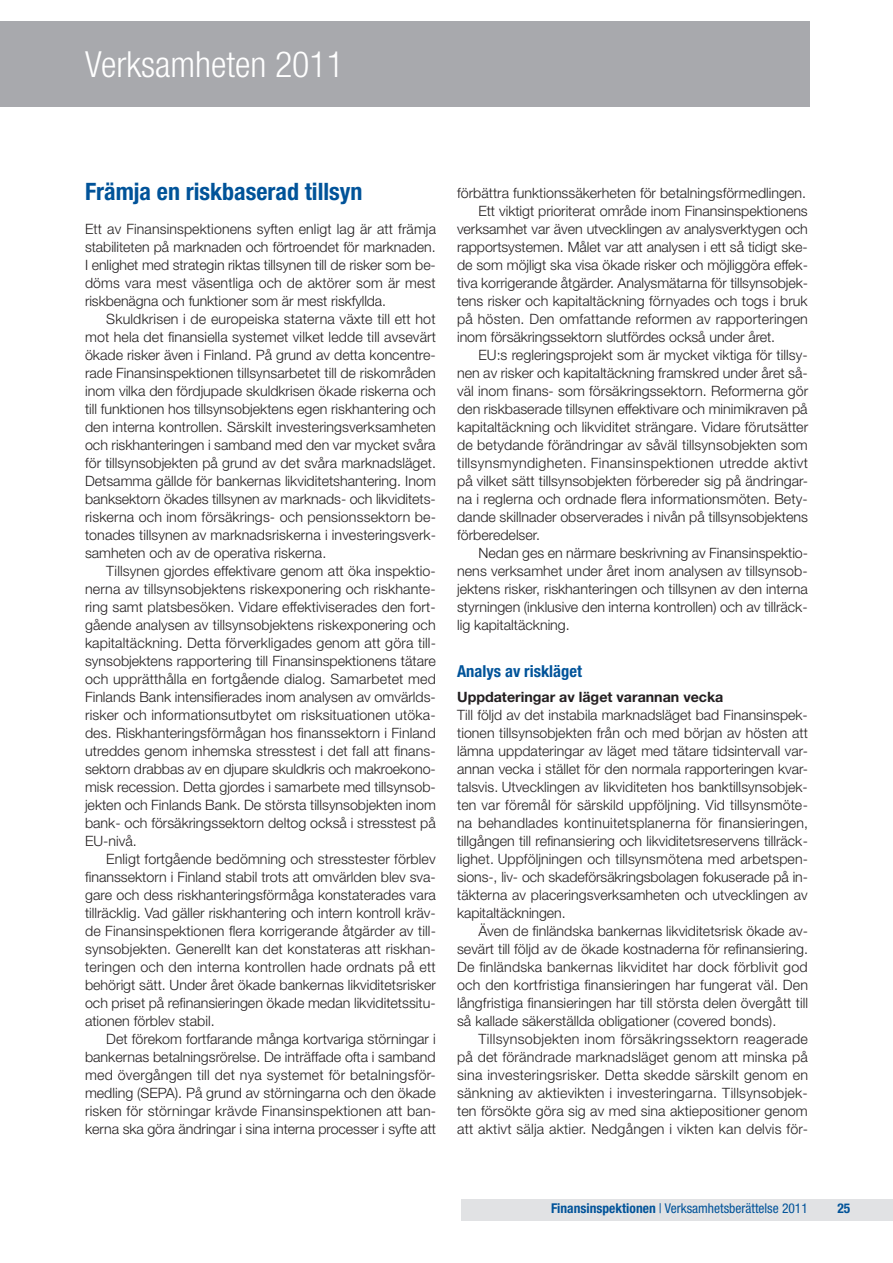
<style>
.page{position:relative;width:893px;height:1263px;background:#fff}
.page>*{position:absolute;margin:0;border:0;box-sizing:border-box;transform-origin:0 0}
.t1{font:300 condensed 36px "Helvetica Neue LT Std";color:#fff}
.t2{font:700 condensed 24px "Helvetica Neue LT Std";color:#015399}
.t3{font:700 condensed 16.5px "Helvetica Neue LT Std";color:#015399}
.t4{font:300 14.25px/18px "Helvetica Neue LT Std";color:#231f20;text-align:justify}
.t5{font:300 14.25px "Helvetica Neue LT Std";letter-spacing:.025em;color:#231f20}
.t6{font:700 14.25px "Helvetica Neue LT Std";color:#231f20}
.t7{font:condensed 13.5px "Helvetica Neue LT Std";color:#015399}
.t8{font:700 condensed 13.5px "Helvetica Neue LT Std";color:#015399}
.s1{font-weight:700}
</style>
<div class="page">
<div style="left:461px;top:1199px;width:432px;height:21px;background:#e1e2e4"></div>
<div style="left:0;top:21px;width:809px;height:85px;background:#a8a9ad"></div>
<h1 class="t1" style="left:85px;top:43px;width:261px">Verksamheten 2011</h1>
<h2 class="t2" style="left:85px;top:177px;width:279px">Främja en riskbaserad tillsyn</h2>
<p class="t4" style="left:85px;top:220px;width:352px">Ett av Finansinspektionens syften enligt lag är att främja stabiliteten på marknaden och förtroendet för marknaden.<br>I enlighet med strategin riktas tillsynen till de risker som be&shy;döms vara mest väsentliga och de aktörer som är mest riskbenägna och funktioner som är mest riskfyllda.</p>
<p class="t4" style="left:85px;top:310px;width:352px;text-indent:21px">Skuldkrisen i de europeiska staterna växte till ett hot mot hela det finansiella systemet vilket ledde till avsevärt ökade risker även i Finland. På grund av detta koncentre&shy;rade Finansinspektionen tillsynsarbetet till de riskområden inom vilka den fördjupade skuldkrisen ökade riskerna och till funktionen hos tillsynsobjektens egen riskhantering och den interna kontrollen. Särskilt investeringsverksamheten och riskhanteringen i samband med den var mycket svåra för tillsynsobjekten på grund av det svåra marknadsläget.<br>Detsamma gällde för bankernas likviditetshantering. Inom banksektorn ökades tillsynen av marknads- och likviditets&shy;riskerna och inom försäkrings- och pensionssektorn be&shy;tonades tillsynen av marknadsriskerna i investeringsverk&shy;samheten och av de operativa riskerna.</p>
<p class="t4" style="left:85px;top:562px;width:352px;text-indent:21px">Tillsynen gjordes effektivare genom att öka inspektio&shy;nerna av tillsynsobjektens riskexponering och riskhante&shy;ring samt platsbesöken. Vidare effektiviserades den fort&shy;gående analysen av tillsynsobjektens riskexponering och kapitaltäckning. Detta förverkligades genom att göra till&shy;synsobjektens rapportering till Finansinspektionens tätare och upprätthålla en fortgående dialog. Samarbetet med Finlands Bank intensifierades inom analysen av omvärlds&shy;risker och informationsutbytet om risksituationen utöka&shy;des. Riskhanteringsförmågan hos finanssektorn i Finland utreddes genom inhemska stresstest i det fall att finans&shy;sektorn drabbas av en djupare skuldkris och makroekono&shy;misk recession. Detta gjordes i samarbete med tillsynsob&shy;jekten och Finlands Bank. De största tillsynsobjekten inom bank- och försäkringssektorn deltog också i stresstest på EU-nivå.</p>
<p class="t4" style="left:85px;top:850px;width:352px;text-indent:21px">Enligt fortgående bedömning och stresstester förblev finanssektorn i Finland stabil trots att omvärlden blev sva&shy;gare och dess riskhanteringsförmåga konstaterades vara tillräcklig. Vad gäller riskhantering och intern kontroll kräv&shy;de Finansinspektionen flera korrigerande åtgärder av till&shy;synsobjekten. Generellt kan det konstateras att riskhan&shy;teringen och den interna kontrollen hade ordnats på ett behörigt sätt. Under året ökade bankernas likviditetsrisker och priset på refinansieringen ökade medan likviditetssitu&shy;ationen förblev stabil.</p>
<p class="t4" style="left:85px;top:1030px;width:353px;text-indent:21px">Det förekom fortfarande många kortvariga störningar i bankernas betalningsrörelse. De inträffade ofta i samband med övergången till det nya systemet för betalningsför&shy;medling (SEPA). På grund av störningarna och den ökade risken för störningar krävde Finansinspektionen att ban&shy;kerna ska göra ändringar i sina interna processer i syfte att</p>
<p class="t4" style="left:457px;top:184px;width:350px">förbättra funktionssäkerheten för betalningsförmedlingen.</p>
<p class="t4" style="left:478px;top:202px;width:331px">Ett viktigt prioriterat område inom Finansinspektionens</p>
<p class="t4" style="left:457px;top:220px;width:352px">verksamhet var även utvecklingen av analysverktygen och</p>
<p class="t4" style="left:457px;top:238px;width:352px">rapportsystemen. Målet var att analysen i ett så tidigt ske-</p>
<p class="t4" style="left:457px;top:256px;width:352px">de som möjligt ska visa ökade risker och möjliggöra effek-</p>
<p class="t4" style="left:457px;top:274px;width:352px">tiva korrigerande åtgärder. Analysmätarna för tillsynsobjek-</p>
<p class="t4" style="left:457px;top:292px;width:352px">tens risker och kapitaltäckning förnyades och togs i bruk</p>
<p class="t4" style="left:457px;top:310px;width:352px">på hösten. Den omfattande reformen av rapporteringen</p>
<p class="t4" style="left:457px;top:328px;width:320px">inom försäkringssektorn slutfördes också under året.</p>
<p class="t4" style="left:478px;top:346px;width:331px">EU:s regleringsprojekt som är mycket viktiga för tillsy-</p>
<p class="t4" style="left:457px;top:364px;width:352px">nen av risker och kapitaltäckning framskred under året så-</p>
<p class="t4" style="left:457px;top:382px;width:353px">väl inom finans- som försäkringssektorn. Reformerna gör</p>
<p class="t4" style="left:457px;top:400px;width:352px">den riskbaserade tillsynen effektivare och minimikraven på</p>
<p class="t4" style="left:457px;top:418px;width:353px">kapitaltäckning och likviditet strängare. Vidare förutsätter</p>
<p class="t4" style="left:457px;top:436px;width:352px">de betydande förändringar av såväl tillsynsobjekten som</p>
<p class="t5" style="left:457px;top:454px;width:352px">tillsynsmyndigheten. Finansinspektionen utredde aktivt</p>
<p class="t4" style="left:457px;top:472px;width:352px">på vilket sätt tillsynsobjekten förbereder sig på ändringar-</p>
<p class="t4" style="left:457px;top:489px;width:352px">na i reglerna och ordnade flera informationsmöten. Bety-</p>
<p class="t4" style="left:457px;top:507px;width:352px">dande skillnader observerades i nivån på tillsynsobjektens</p>
<p class="t4" style="left:457px;top:525px;width:84px">förberedelser.</p>
<p class="t4" style="left:478px;top:543px;width:331px">Nedan ges en närmare beskrivning av Finansinspektio-</p>
<p class="t4" style="left:457px;top:561px;width:352px">nens verksamhet under året inom analysen av tillsynsob-</p>
<p class="t4" style="left:457px;top:579px;width:352px">jektens risker, riskhanteringen och tillsynen av den interna</p>
<p class="t4" style="left:457px;top:597px;width:352px">styrningen (inklusive den interna kontrollen) och av tillräck-</p>
<p class="t4" style="left:457px;top:615px;width:114px">lig kapitaltäckning.</p>
<p class="t3" style="left:457px;top:661px;width:126px">Analys av riskläget</p>
<p class="t6" style="left:457px;top:688px;width:268px">Uppdateringar av läget varannan vecka</p>
<p class="t4" style="left:457px;top:706px;width:352px">Till följd av det instabila marknadsläget bad Finansinspek&shy;tionen tillsynsobjekten från och med början av hösten att lämna uppdateringar av läget med tätare tidsintervall var&shy;annan vecka i stället för den normala rapporteringen kvar&shy;talsvis. Utvecklingen av likviditeten hos banktillsynsobjek&shy;ten var föremål för särskild uppföljning. Vid tillsynsmöte&shy;na behandlades kontinuitetsplanerna för finansieringen, tillgången till refinansiering och likviditetsreservens tillräck&shy;lighet. Uppföljningen och tillsynsmötena med arbetspen&shy;sions-, liv- och skadeförsäkringsbolagen fokuserade på in&shy;täkterna av placeringsverksamheten och utvecklingen av kapitaltäckningen.</p>
<p class="t4" style="left:457px;top:922px;width:352px;text-indent:21px">Även de finländska bankernas likviditetsrisk ökade av&shy;sevärt till följd av de ökade kostnaderna för refinansiering.<br>De finländska bankernas likviditet har dock förblivit god och den kortfristiga finansieringen har fungerat väl. Den långfristiga finansieringen har till största delen övergått till så kallade säkerställda obligationer (covered bonds).</p>
<p class="t4" style="left:457px;top:1030px;width:352px;text-indent:21px">Tillsynsobjekten inom försäkringssektorn reagerade på det förändrade marknadsläget genom att minska på sina investeringsrisker. Detta skedde särskilt genom en sänkning av aktievikten i investeringarna. Tillsynsobjek&shy;ten försökte göra sig av med sina aktiepositioner genom att aktivt sälja aktier. Nedgången i vikten kan delvis för-</p>
<p class="t7" style="left:551px;top:1200px;width:258px"><span class="s1">Finansinspektionen</span> | Verksamhetsberättelse 2011</p>
<p class="t8" style="left:837px;top:1200px;width:14px">25</p>
</div>
